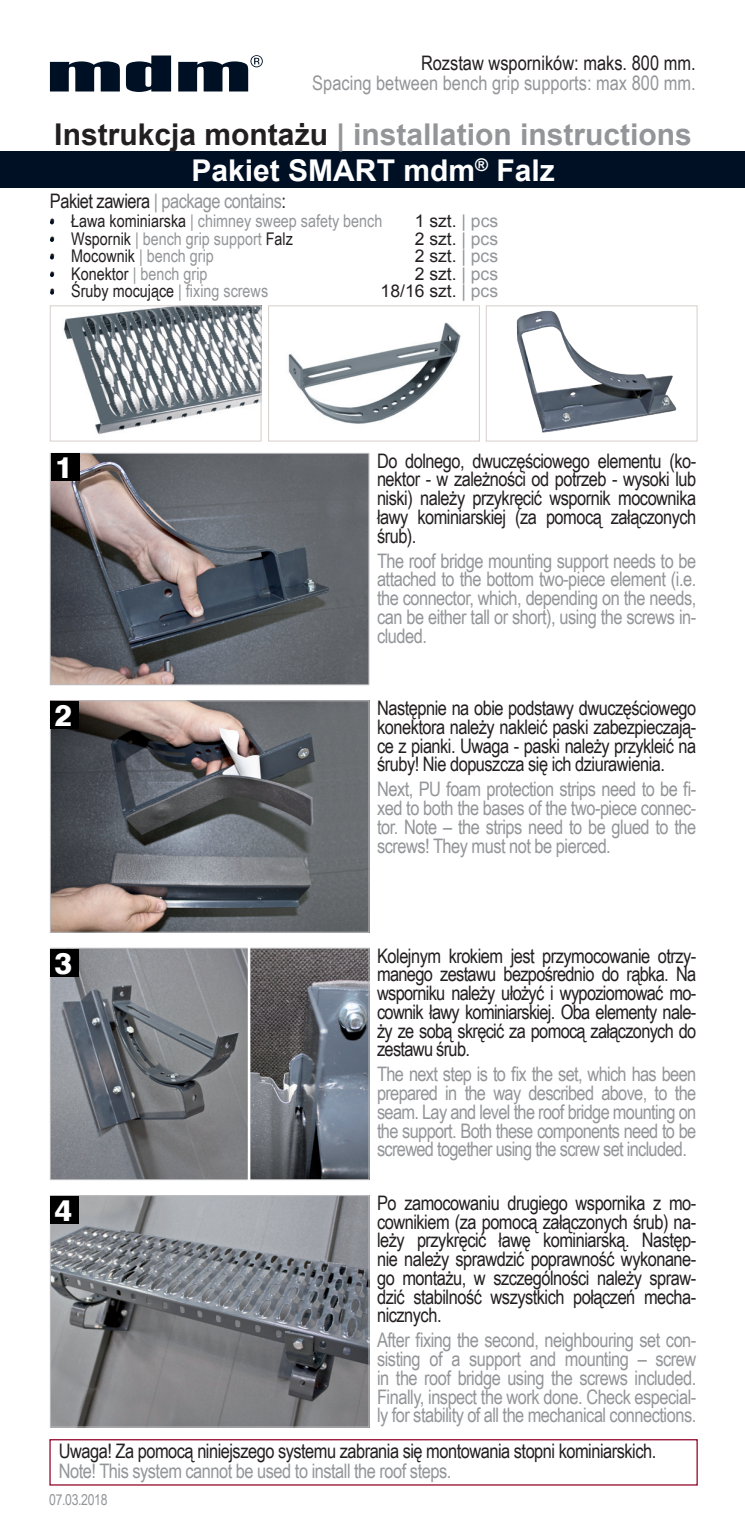
<style>
.page{position:relative;width:745px;height:1531px;background:#fff}
.page>*{position:absolute;margin:0;border:0;box-sizing:border-box;transform-origin:0 0}
.t1{font:700 30px/36px "Arial";color:#939598;text-align:center}
.t2{font:800 30px "Swiss 721 BT";color:#fff}
.t3{font:20px/18.8px "Arial Narrow";letter-spacing:-.025em;color:#231f20;text-align:justify}
.t4{font:20px/18.8px "Arial Narrow";letter-spacing:-.025em;color:#939598;text-align:justify}
.t5{font:20px "Arial Narrow";color:#939598}
.t6{font:20px "Arial Narrow";color:#231f20}
.t7{font:17.5px "Arial Narrow";color:#939598}
.t8{font:17.5px "Arial";color:#231f20}
.t9{font:17.5px "Arial Narrow";color:#231f20}
.t10{font:15px "Arial Narrow";letter-spacing:-.025em;color:#939598}
.s1{color:#231f20}
.s2{color:#fff}
.s3{color:#939598}
</style>
<div class="page">
<img style="left:52px;top:702px;width:315px;height:228px">
<div style="left:50px;top:700px;width:319px;height:232px;border:1px solid #bcbdc0"></div>
<div style="left:51px;top:701px;width:28px;height:28px;background:#000"></div>
<img style="left:52px;top:950px;width:315px;height:228px">
<div style="left:50px;top:948px;width:319px;height:232px;border:1px solid #bcbdc0"></div>
<div style="left:51px;top:948px;width:28px;height:28px;background:#000"></div>
<img style="left:52px;top:1197px;width:315px;height:228px">
<div style="left:50px;top:1195px;width:319px;height:232px;border:1px solid #bcbdc0"></div>
<div style="left:51px;top:1196px;width:28px;height:28px;background:#000"></div>
<img style="left:52px;top:455px;width:315px;height:228px">
<div style="left:50px;top:453px;width:319px;height:232px;border:1px solid #bcbdc0"></div>
<div style="left:51px;top:453px;width:28px;height:28px;background:#000"></div>
<div style="left:0;top:151px;width:744px;height:37px;background:#001024"></div>
<div style="left:49px;top:1439px;width:648px;height:46px;border:1px solid #900126"></div>
<svg style="left:50px;top:220px;width:4px;height:4px"></svg>
<svg style="left:50px;top:238px;width:4px;height:4px"></svg>
<svg style="left:50px;top:256px;width:4px;height:3px"></svg>
<svg style="left:50px;top:273px;width:4px;height:4px"></svg>
<svg style="left:50px;top:291px;width:4px;height:4px"></svg>
<img style="left:63px;top:307px;width:196px;height:128px">
<div style="left:50px;top:305px;width:211px;height:136px;border:1px solid #d6cfcc"></div>
<img style="left:288px;top:322px;width:173px;height:102px">
<div style="left:268px;top:305px;width:211px;height:136px;border:1px solid #d6cfcc"></div>
<img style="left:516px;top:310px;width:161px;height:123px">
<div style="left:485px;top:305px;width:212px;height:136px;border:1px solid #d6cfcc"></div>
<hr style="left:247px;top:941px;width:3px;height:248px;background:#fff">
<svg style="left:126px;top:55px;width:45px;height:37px"></svg>
<svg style="left:50px;top:61px;width:70px;height:30px;background:#313e4e"></svg>
<svg style="left:178px;top:55px;width:84px;height:36px"></svg>
<p class="t6" style="left:420px;top:48px;width:276px">Rozstaw wsporników: maks. 800 mm.</p>
<p class="t5" style="left:312px;top:68px;width:384px">Spacing between bench grip supports: max 800 mm.</p>
<h1 class="t1" style="left:54px;top:117px;width:638px"><span class="s1">Instrukcja montażu</span> | installation instructions<br><span class="s2">Pakiet SMART mdm</span><sup>®</sup> <span class="s2">Falz</span></h1>
<p class="t4" style="left:50px;top:190px;width:237px"><span class="s1">Pakiet zawiera</span> | package contains<span class="s1">:</span></p>
<p class="t7" style="left:50px;top:208px;width:334px"><span class="s1">• Ława kominiarska</span> | chimney sweep safety bench</p>
<p class="t8" style="left:414px;top:209px;width:85px">1 szt. <span class="s3">| pcs</span></p>
<p class="t7" style="left:50px;top:226px;width:244px"><span class="s1">• Wspornik</span> | bench grip support <span class="s1">Falz</span></p>
<p class="t8" style="left:414px;top:226px;width:85px">2 szt. <span class="s3">| pcs</span></p>
<p class="t7" style="left:50px;top:243px;width:165px"><span class="s1">• Mocownik</span> | bench grip</p>
<p class="t8" style="left:414px;top:244px;width:85px">2 szt. <span class="s3">| pcs</span></p>
<p class="t7" style="left:50px;top:261px;width:159px"><span class="s1">• Konektor</span> | bench grip</p>
<p class="t8" style="left:414px;top:261px;width:85px">2 szt. <span class="s3">| pcs</span></p>
<p class="t9" style="left:50px;top:278px;width:219px">• Śruby mocujące <span class="s3">| fixing screws</span></p>
<p class="t8" style="left:380px;top:279px;width:119px">18/16 szt. <span class="s3">| pcs</span></p>
<h1 class="t2" style="left:55px;top:449px;width:19px">1</h1>
<p class="t3" style="left:377px;top:450px;width:320px">Do dolnego, dwuczęściowego elementu (ko&shy;nektor - w zależności od potrzeb - wysoki lub niski) należy przykręcić wspornik mocownika ławy kominiarskiej (za pomocą załączonych śrub).</p>
<p class="t4" style="left:377px;top:550px;width:320px">The roof bridge mounting support needs to be attached to the bottom two-piece element (i.e. the connector, which, depending on the needs, can be either tall or short), using the screws in&shy;cluded.</p>
<h1 class="t2" style="left:55px;top:697px;width:19px">2</h1>
<p class="t3" style="left:377px;top:698px;width:320px">Następnie na obie podstawy dwuczęściowego konektora należy nakleić paski zabezpieczają&shy;ce z pianki. Uwaga - paski należy przykleić na śruby! Nie dopuszcza się ich dziurawienia.</p>
<p class="t4" style="left:377px;top:779px;width:320px">Next, PU foam protection strips need to be fi&shy;xed to both the bases of the two-piece connec&shy;tor. Note – the strips need to be glued to the screws! They must not be pierced.</p>
<h1 class="t2" style="left:55px;top:945px;width:19px">3</h1>
<p class="t3" style="left:377px;top:945px;width:320px">Kolejnym krokiem jest przymocowanie otrzy&shy;manego zestawu bezpośrednio do rąbka. Na wsporniku należy ułożyć i wypoziomować mo&shy;cownik ławy kominiarskiej. Oba elementy nale&shy;ży ze sobą skręcić za pomocą załączonych do zestawu śrub.</p>
<p class="t4" style="left:377px;top:1064px;width:320px">The next step is to fix the set, which has been prepared in the way described above, to the seam. Lay and level the roof bridge mounting on the support. Both these components need to be screwed together using the screw set included.</p>
<h1 class="t2" style="left:55px;top:1192px;width:19px">4</h1>
<p class="t3" style="left:377px;top:1193px;width:320px">Po zamocowaniu drugiego wspornika z mo&shy;cownikiem (za pomocą załączonych śrub) na&shy;leży przykręcić ławę kominiarską. Następ&shy;nie należy sprawdzić poprawność wykonane&shy;go montażu, w szczególności należy spraw&shy;dzić stabilność wszystkich połączeń mecha&shy;nicznych.</p>
<p class="t4" style="left:377px;top:1330px;width:320px">After fixing the second, neighbouring set con&shy;sisting of a support and mounting – screw in the roof bridge using the screws included.<br>Finally, inspect the work done. Check especial&shy;ly for stability of all the mechanical connections.</p>
<p class="t3" style="left:59px;top:1440px;width:598px">Uwaga! Za pomocą niniejszego systemu zabrania się montowania stopni kominiarskich.</p>
<p class="t4" style="left:59px;top:1460px;width:393px">Note! This system cannot be used to install the roof steps.</p>
<p class="t10" style="left:49px;top:1488px;width:60px">07.03.2018</p>
</div>
